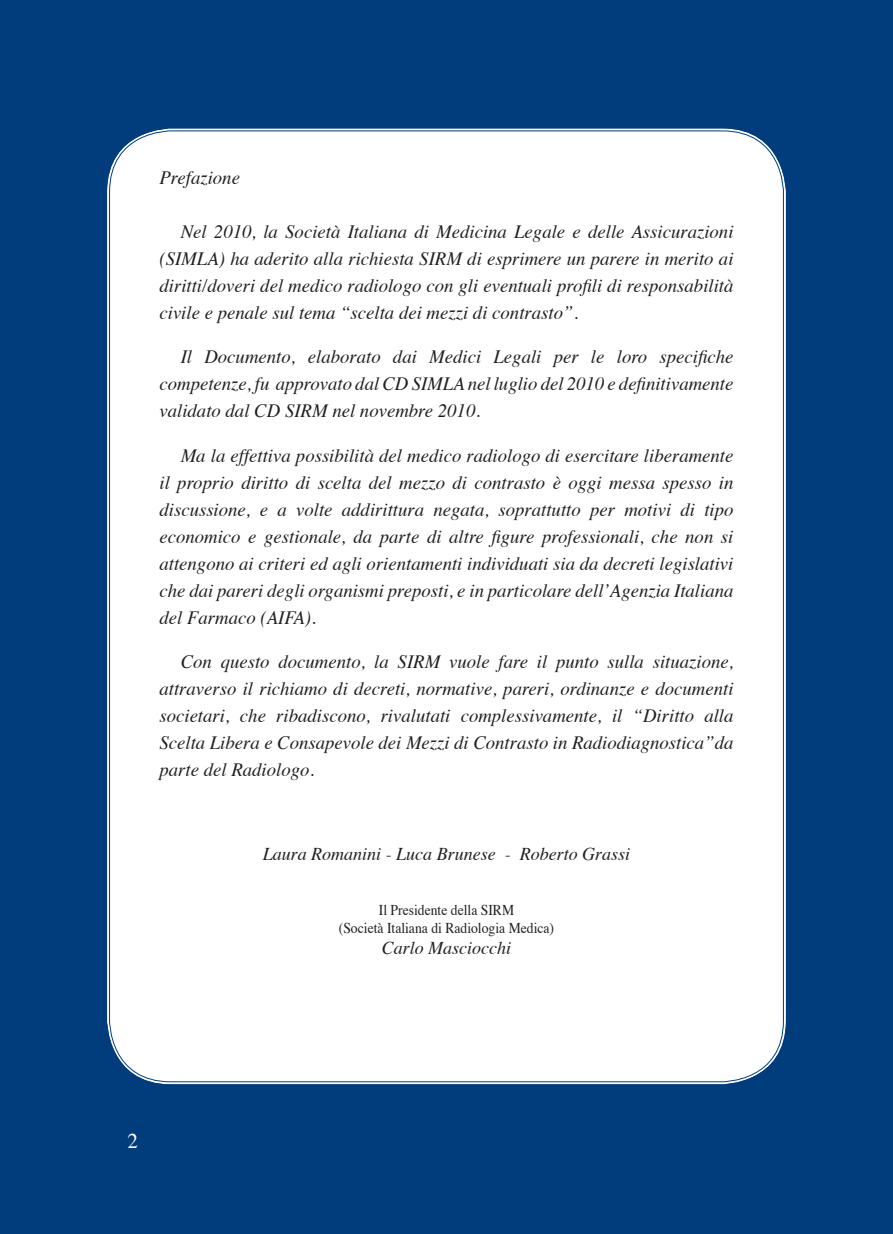
<style>
.page{position:relative;width:893px;height:1234px;background:#fff}
.page>*{position:absolute;margin:0;border:0;box-sizing:border-box;transform-origin:0 0}
.t1{font:21px "Times";color:#fff}
.t2{font:italic 18.75px/27px "Times";color:#231f20;text-align:justify}
.t3{font:italic 18px "Times";color:#231f20}
.t4{font:15px/18px "Times";color:#231f20;text-align:center;scale:.91 1}
</style>
<div class="page">
<div style="left:0;top:0;width:893px;height:1233px;background:#013d7d"></div>
<div style="left:107px;top:128px;width:679px;height:956px;background:#fff;border-radius:64px"></div>
<p class="t2" style="left:159px;top:163px;width:82px">Prefazione</p>
<p class="t2" style="left:159px;top:217px;width:576px;text-indent:21px">Nel 2010, la Società Italiana di Medicina Legale e delle Assicurazioni (SIMLA) ha aderito alla richiesta SIRM di esprimere un parere in merito ai diritti/doveri del medico radiologo con gli eventuali profili di responsabilità civile e penale sul tema “scelta dei mezzi di contrasto”.</p>
<p class="t2" style="left:159px;top:342px;width:576px;text-indent:21px">Il Documento, elaborato dai Medici Legali per le loro specifiche competenze, fu approvato dal CD SIMLA nel luglio del 2010 e definitivamente validato dal CD SIRM nel novembre 2010.</p>
<p class="t2" style="left:159px;top:440px;width:576px;text-indent:21px">Ma la effettiva possibilità del medico radiologo di esercitare liberamente il proprio diritto di scelta del mezzo di contrasto è oggi messa spesso in discussione, e a volte addirittura negata, soprattutto per motivi di tipo economico e gestionale, da parte di altre figure professionali, che non si attengono ai criteri ed agli orientamenti individuati sia da decreti legislativi che dai pareri degli organismi preposti, e in particolare dell’Agenzia Italiana del Farmaco (AIFA).</p>
<p class="t2" style="left:159px;top:646px;width:576px;text-indent:21px">Con questo documento, la SIRM vuole fare il punto sulla situazione, attraverso il richiamo di decreti, normative, pareri, ordinanze e documenti societari, che ribadiscono, rivalutati complessivamente, il “Diritto alla Scelta Libera e Consapevole dei Mezzi di Contrasto in Radiodiagnostica”da parte del Radiologo.</p>
<p class="t3" style="left:263px;top:838px;width:369px">Laura Romanini - Luca Brunese - Roberto Grassi</p>
<p class="t4" style="left:339px;top:899px;width:238px">Il Presidente della SIRM<br>(Società Italiana di Radiologia Medica)</p>
<p class="t3" style="left:382px;top:932px;width:131px">Carlo Masciocchi</p>
<p class="t1" style="left:128px;top:1120px;width:12px">2</p>
</div>
